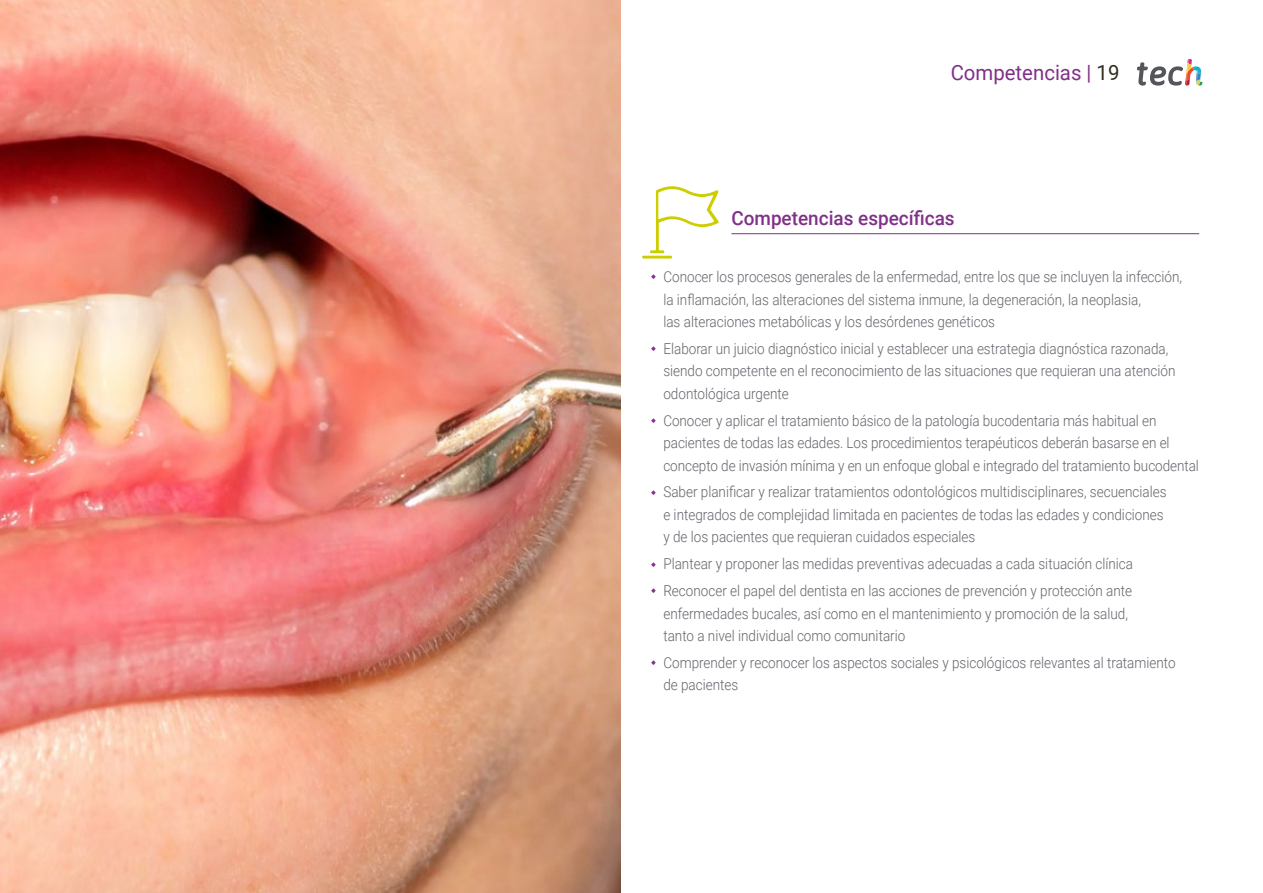
<style>
.page{position:relative;width:1263px;height:893px;background:#fff}
.page>*{position:absolute;margin:0;border:0;box-sizing:border-box;transform-origin:0 0}
.t1{font:21px "Roboto";color:#813089}
.t2{font:500 19.5px "Roboto";color:#813089}
.t3{font:300 15px/22.5px "Roboto";color:#61646a;scale:.9 1}
.s1{color:#312e20}
</style>
<div class="page">
<img style="left:0;top:0;width:621px;height:893px">
<svg style="left:1137px;top:59px;width:65px;height:27px"></svg>
<hr style="left:731px;top:233px;width:468px;height:1px;background:#813089">
<hr style="left:642px;top:256px;width:30px;height:3px;background:#cdce00">
<svg style="left:650px;top:186px;width:69px;height:67px"></svg>
<h1 class="t1" style="left:951px;top:57px;width:170px">Competencias | <span class="s1">19</span></h1>
<h2 class="t2" style="left:731px;top:205px;width:225px">Competencias específicas</h2>
<p class="t3" style="left:663px;top:265px;width:578px">Conocer los procesos generales de la enfermedad, entre los que se incluyen la infección, la inflamación, las alteraciones del sistema inmune, la degeneración, la neoplasia,<br>las alteraciones metabólicas y los desórdenes genéticos</p>
<p class="t3" style="left:663px;top:337px;width:571px">Elaborar un juicio diagnóstico inicial y establecer una estrategia diagnóstica razonada, siendo competente en el reconocimiento de las situaciones que requieran una atención odontológica urgente</p>
<p class="t3" style="left:663px;top:409px;width:597px">Conocer y aplicar el tratamiento básico de la patología bucodentaria más habitual en pacientes de todas las edades. Los procedimientos terapéuticos deberán basarse en el concepto de invasión mínima y en un enfoque global e integrado del tratamiento bucodental</p>
<p class="t3" style="left:663px;top:480px;width:561px">Saber planificar y realizar tratamientos odontológicos multidisciplinares, secuenciales e integrados de complejidad limitada en pacientes de todas las edades y condiciones y de los pacientes que requieran cuidados especiales</p>
<p class="t3" style="left:663px;top:550px;width:523px;line-height:26.7px">Plantear y proponer las medidas preventivas adecuadas a cada situación clínica<br>Reconocer el papel del dentista en las acciones de prevención y protección ante</p>
<p class="t3" style="left:663px;top:601px;width:518px">enfermedades bucales, así como en el mantenimiento y promoción de la salud, tanto a nivel individual como comunitario</p>
<p class="t3" style="left:663px;top:651px;width:571px">Comprender y reconocer los aspectos sociales y psicológicos relevantes al tratamiento de pacientes</p>
</div>
